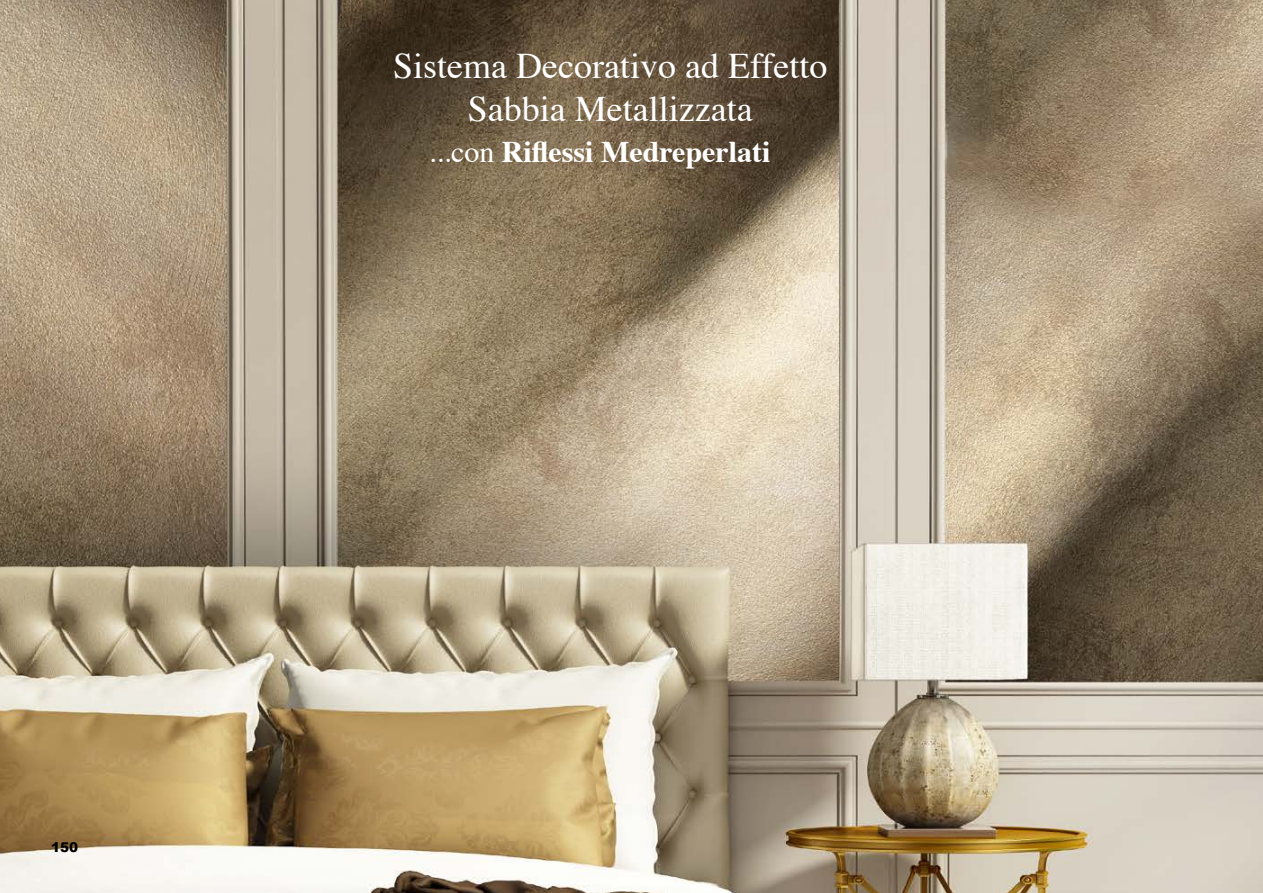
<style>
.page{position:relative;width:1263px;height:893px;background:#fff}
.page>*{position:absolute;margin:0;border:0;box-sizing:border-box;transform-origin:0 0}
.t1{font:36px/43.2px "Times";color:#fff;text-align:center}
.t2{font:700 30px "Times";color:#fff}
.t3{font:900 13.5px "Arial";color:#000}
.s1{font-weight:400}
</style>
<div class="page">
<img style="left:0;top:0;width:1263px;height:893px">
<p class="t3" style="left:51px;top:837px;width:29px">150</p>
<p class="t1" style="left:393px;top:41px;width:436px">Sistema Decorativo ad Effetto<br>Sabbia Metallizzata</p>
<p class="t2" style="left:429px;top:123px;width:343px"><span class="s1">...con</span> Riflessi Medreperlati</p>
</div>
